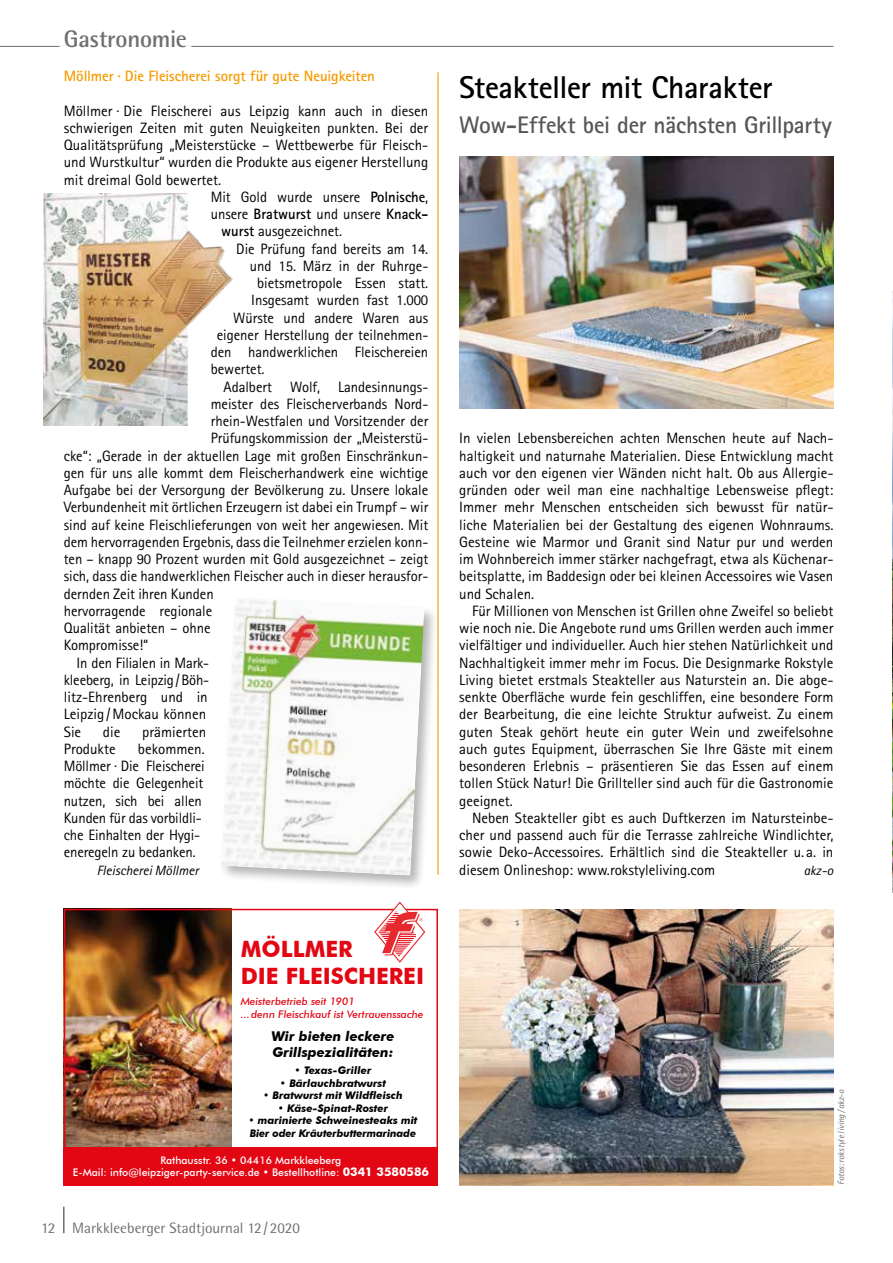
<style>
.page{position:relative;width:893px;height:1263px;background:#fff}
.page>*{position:absolute;margin:0;border:0;box-sizing:border-box;transform-origin:0 0}
.t1{font:700 31.5px "Rotis Sans Serif";letter-spacing:-.015em;color:#000}
.t2{font:700 24px "Rotis Sans Serif";letter-spacing:-.01em;color:#575756}
.t3{font:700 24px "Rotis Semi Sans";letter-spacing:-.01em;color:#706f6f}
.t4{font:700 22.5px/27px "Futura BT";color:#e30613}
.t5{font:15px/17.2px "Rotis Sans Serif";letter-spacing:-.005em;color:#000;text-align:justify}
.t6{font:700 15px "Rotis Sans Serif";letter-spacing:-.01em;color:#f59c00}
.t7{font:15px "Rotis Semi Sans";color:#706f6f}
.t8{font:italic 700 13.5px/16.2px "Futura BT";color:#000}
.t9{font:italic 13.5px "Rotis Sans Serif";color:#000}
.t10{font:italic 700 10.5px/12.6px "Futura BT";color:#000}
.t11{font:500 10.5px/12px "Futura BT";color:#fff;text-align:center}
.t12{font:italic 500 10.5px/12.6px "Futura BT";color:#e30613}
.t13{font:italic 9px "Rotis Sans Serif";letter-spacing:-.01em;color:#706f6f}
.s1{font-weight:700}
.s2{font-weight:700;font-size:12px}
</style>
<div class="page">
<hr style="left:63px;top:1206px;width:2px;height:27px;background:#706f6f">
<hr style="left:0;top:46px;width:833px;height:1px;background:#706f6f">
<hr style="left:60px;top:46px;width:131px;height:1px;background:#fff">
<img style="left:892px;top:291px;width:1px;height:601px">
<div style="left:64px;top:1147px;width:374px;height:38px;background:#e30613"></div>
<img style="left:67px;top:912px;width:164px;height:235px">
<div style="left:64px;top:909px;width:374px;height:276px;border:2px solid #e30613"></div>
<svg style="left:373px;top:901px;width:53px;height:62px"></svg>
<div style="left:218px;top:595px;width:221px;height:296px;background:#000;opacity:.3"></div>
<img style="left:221px;top:598px;width:203px;height:278px">
<hr style="left:437px;top:72px;width:2px;height:803px;background:#f59c00">
<img style="left:44px;top:193px;width:189px;height:233px">
<img style="left:459px;top:156px;width:374px;height:253px">
<img style="left:459px;top:909px;width:374px;height:276px">
<h2 class="t3" style="left:64px;top:24px;width:125px">Gastronomie</h2>
<p class="t6" style="left:64px;top:66px;width:313px">Möllmer · Die Fleischerei sorgt für gute Neuigkeiten</p>
<p class="t5" style="left:64px;top:102px;width:366px">Möllmer · Die Fleischerei aus Leipzig kann auch in diesen</p>
<p class="t5" style="left:64px;top:119px;width:366px">schwierigen Zeiten mit guten Neuigkeiten punkten. Bei der</p>
<p class="t5" style="left:64px;top:136px;width:366px">Qualitätsprüfung „Meisterstücke – Wettbewerbe für Fleisch-</p>
<p class="t5" style="left:64px;top:153px;width:366px">und Wurstkultur“ wurden die Produkte aus eigener Herstellung</p>
<p class="t5" style="left:64px;top:171px;width:159px">mit dreimal Gold bewertet.</p>
<p class="t5" style="left:211px;top:188px;width:219px">Mit Gold wurde unsere <span class="s1">Polnische</span>,</p>
<p class="t5" style="left:211px;top:205px;width:219px">unsere <span class="s1">Bratwurst</span> und unsere <span class="s1">Knack-</span></p>
<p class="t5" style="left:221px;top:222px;width:122px"><span class="s1">wurst</span> ausgezeichnet.</p>
<p class="t5" style="left:236px;top:240px;width:193px">Die Prüfung fand bereits am 14.</p>
<p class="t5" style="left:250px;top:257px;width:180px">und 15. März in der Ruhrge-</p>
<p class="t5" style="left:257px;top:274px;width:173px">bietsmetropole Essen statt.</p>
<p class="t5" style="left:251px;top:291px;width:179px">Insgesamt wurden fast 1.000</p>
<p class="t5" style="left:233px;top:309px;width:197px">Würste und andere Waren aus</p>
<p class="t5" style="left:217px;top:326px;width:213px">eigener Herstellung der teilnehmen-</p>
<p class="t5" style="left:211px;top:343px;width:219px">den handwerklichen Fleischereien</p>
<p class="t5" style="left:211px;top:360px;width:55px">bewertet.</p>
<p class="t5" style="left:224px;top:378px;width:206px">Adalbert Wolf, Landesinnungs-</p>
<p class="t5" style="left:211px;top:395px;width:219px">meister des Fleischerverbands Nord-</p>
<p class="t5" style="left:211px;top:412px;width:219px">rhein-Westfalen und Vorsitzender der</p>
<p class="t5" style="left:211px;top:429px;width:219px">Prüfungskommission der „Meisterstü-</p>
<p class="t5" style="left:64px;top:447px;width:366px">cke“: „Gerade in der aktuellen Lage mit großen Einschränkun-</p>
<p class="t5" style="left:64px;top:464px;width:366px">gen für uns alle kommt dem Fleischerhandwerk eine wichtige</p>
<p class="t5" style="left:64px;top:481px;width:366px">Aufgabe bei der Versorgung der Bevölkerung zu. Unsere lokale</p>
<p class="t5" style="left:64px;top:498px;width:366px">Verbundenheit mit örtlichen Erzeugern ist dabei ein Trumpf – wir</p>
<p class="t5" style="left:64px;top:516px;width:366px">sind auf keine Fleischlieferungen von weit her angewiesen. Mit</p>
<p class="t5" style="left:64px;top:533px;width:366px">dem hervorragenden Ergebnis, dass die Teilnehmer erzielen konn-</p>
<p class="t5" style="left:64px;top:550px;width:366px">ten – knapp 90 Prozent wurden mit Gold ausgezeichnet – zeigt</p>
<p class="t5" style="left:64px;top:567px;width:366px">sich, dass die handwerklichen Fleischer auch in dieser herausfor-</p>
<p class="t5" style="left:64px;top:585px;width:152px">dernden Zeit ihren Kunden</p>
<p class="t5" style="left:64px;top:602px;width:150px">hervorragende regionale</p>
<p class="t5" style="left:64px;top:619px;width:149px">Qualität anbieten – ohne</p>
<p class="t5" style="left:64px;top:636px;width:86px">Kompromisse!“</p>
<p class="t5" style="left:77px;top:654px;width:134px">In den Filialen in Mark-</p>
<p class="t5" style="left:64px;top:671px;width:147px">kleeberg, in Leipzig/Böh-</p>
<p class="t5" style="left:64px;top:688px;width:145px">litz-Ehrenberg und in</p>
<p class="t5" style="left:64px;top:705px;width:144px">Leipzig /Mockau können</p>
<p class="t5" style="left:64px;top:723px;width:19px">Sie</p>
<p class="t5" style="left:103px;top:723px;width:19px">die</p>
<p class="t5" style="left:142px;top:723px;width:66px">prämierten</p>
<p class="t5" style="left:64px;top:740px;width:53px">Produkte</p>
<p class="t5" style="left:64px;top:740px;width:143px;text-align:left;text-indent:74px">bekommen.<br>Möllmer · Die Fleischerei möchte die Gelegenheit nutzen, sich bei allen<br>Kunden für das vorbildli&shy;che Einhalten der Hygi&shy;eneregeln zu bedanken.</p>
<p class="t9" style="left:97px;top:862px;width:103px">Fleischerei Möllmer</p>
<h3 class="t4" style="left:241px;top:935px;width:185px">MÖLLMER<br>DIE FLEISCHEREI</h3>
<p class="t12" style="left:241px;top:995px;width:184px">Meisterbetrieb seit 1901<br>...denn Fleischkauf ist Vertrauenssache</p>
<p class="t8" style="left:271px;top:1028px;width:124px">Wir bieten leckere<br>Grillspezialitäten:</p>
<p class="t10" style="left:295px;top:1064px;width:78px">• Texas-Griller</p>
<p class="t10" style="left:280px;top:1076px;width:108px">• Bärlauchbratwurst</p>
<p class="t10" style="left:263px;top:1089px;width:141px">• Bratwurst mit Wildfleisch</p>
<p class="t10" style="left:278px;top:1102px;width:112px">• Käse-Spinat-Roster</p>
<p class="t10" style="left:248px;top:1114px;width:171px">• marinierte Schweinesteaks mit<br>Bier oder Kräuterbuttermarinade</p>
<p class="t11" style="left:73px;top:1154px;width:358px">Rathausstr. 36 • 04416 Markkleeberg<br>E-Mail: info@leipziger-party-service.de • Bestellhotline: <span class="s2">0341 3580586</span></p>
<p class="t7" style="left:41px;top:1219px;width:260px">12 Markkleeberger Stadtjournal 12/2020</p>
<h1 class="t1" style="left:459px;top:68px;width:315px">Steakteller mit Charakter</h1>
<h2 class="t2" style="left:459px;top:109px;width:374px">Wow-Effekt bei der nächsten Grillparty</h2>
<p class="t5" style="left:459px;top:429px;width:376px">In vielen Lebensbereichen achten Menschen heute auf Nach&shy;haltigkeit und naturnahe Materialien. Diese Entwicklung macht auch vor den eigenen vier Wänden nicht halt. Ob aus Allergie&shy;gründen oder weil man eine nachhaltige Lebensweise pflegt:<br>Immer mehr Menschen entscheiden sich bewusst für natür&shy;liche Materialien bei der Gestaltung des eigenen Wohnraums.<br>Gesteine wie Marmor und Granit sind Natur pur und werden im Wohnbereich immer stärker nachgefragt, etwa als Küchenar&shy;beitsplatte, im Baddesign oder bei kleinen Accessoires wie Vasen und Schalen.</p>
<p class="t5" style="left:459px;top:602px;width:376px;text-indent:13px">Für Millionen von Menschen ist Grillen ohne Zweifel so beliebt wie noch nie. Die Angebote rund ums Grillen werden auch immer vielfältiger und individueller. Auch hier stehen Natürlichkeit und Nachhaltigkeit immer mehr im Focus. Die Designmarke Rokstyle Living bietet erstmals Steakteller aus Naturstein an. Die abge&shy;senkte Oberfläche wurde fein geschliffen, eine besondere Form der Bearbeitung, die eine leichte Struktur aufweist. Zu einem guten Steak gehört heute ein guter Wein und zweifelsohne auch gutes Equipment, überraschen Sie Ihre Gäste mit einem besonderen Erlebnis – präsentieren Sie das Essen auf einem tollen Stück Natur! Die Grillteller sind auch für die Gastronomie geeignet.</p>
<p class="t5" style="left:459px;top:809px;width:376px;text-indent:13px">Neben Steakteller gibt es auch Duftkerzen im Natursteinbe&shy;cher und passend auch für die Terrasse zahlreiche Windlichter, sowie Deko-Accessoires. Erhältlich sind die Steakteller u. a. in diesem Onlineshop: www.rokstyleliving.com</p>
<p class="t9" style="left:804px;top:862px;width:31px">akz-o</p>
<p class="t13" style="left:836px;top:1185px;width:97px;rotate:-90deg">Fotos: rokstyle living /akz-o</p>
</div>
